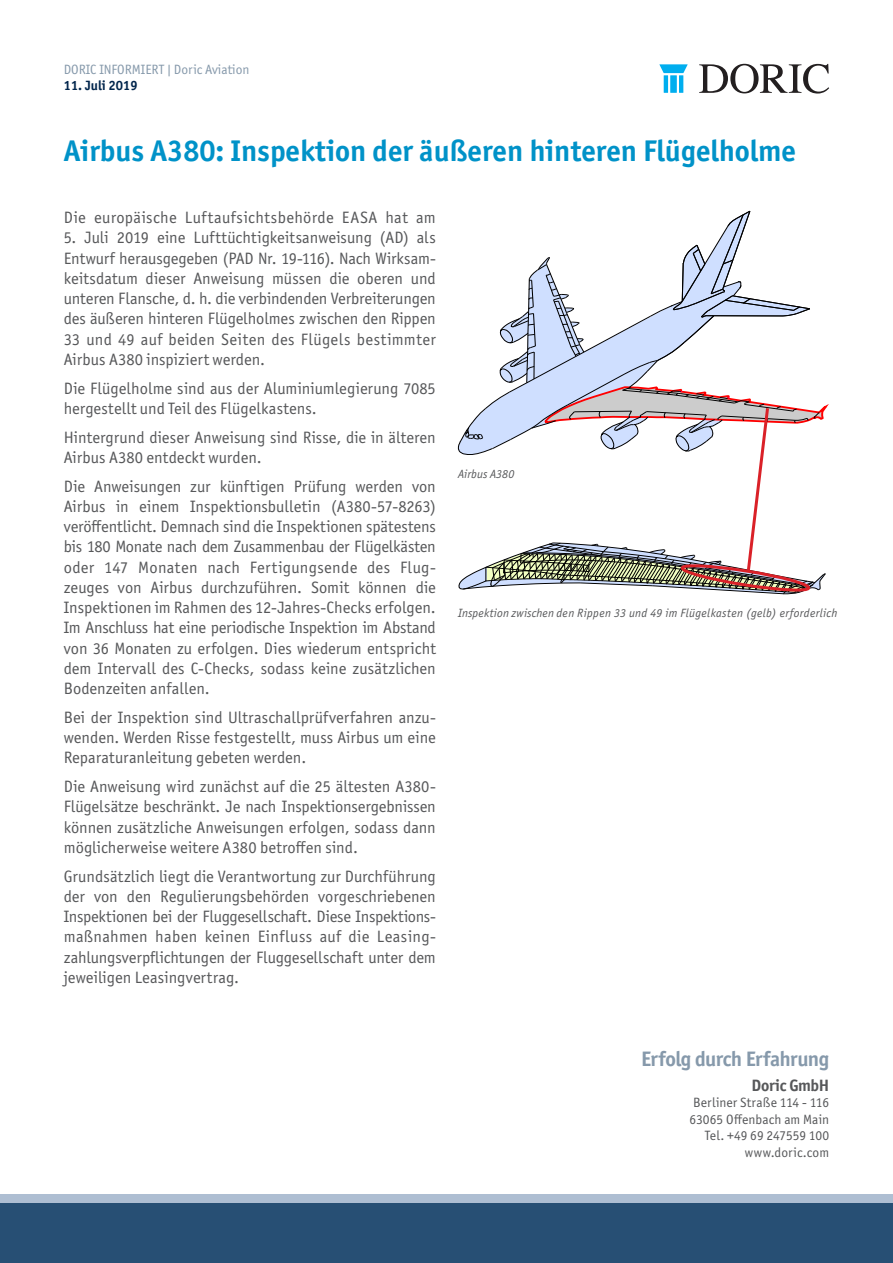
<style>
.page{position:relative;width:893px;height:1263px;background:#fff}
.page>*{position:absolute;margin:0;border:0;box-sizing:border-box;transform-origin:0 0}
.Titel_1{font:700 30px "Officina Sans ITC Std";color:#0092c8}
.Fließtext{font:700 21px "Officina Sans ITC Std";letter-spacing:-.025em;color:#8699ab}
.Fließtext_deutsch{font:16.5px/20.2px "Officina Sans ITC Std";letter-spacing:.005em;color:#57585a;text-align:justify}
.Fließtext_deutsch-2{font:16.5px "Officina Sans ITC Std";letter-spacing:.025em;color:#57585a}
.Fließtext-2{font:700 16.5px "Officina Sans ITC Std";letter-spacing:-.02em;color:#57585a}
.Fließtext-3{font:13.5px "Officina Sans ITC Std";letter-spacing:.005em;color:#57585a}
.Titel_2{font:13.5px "Officina Sans ITC Std";color:#8699ab}
.Titel_2-2{font:700 13.5px "Officina Sans ITC Std";color:#00254c}
.Fließtext_deutsch-3{font:italic 12px "Officina Sans ITC Std";letter-spacing:.03em;color:#57585a}
.Fließtext_deutsch-4{font:italic 12px "Officina Sans ITC Std";letter-spacing:.01em;color:#57585a}
</style>
<div class="page">
<div style="left:0;top:1201px;width:893px;height:62px;background:#274f74"></div>
<div style="left:0;top:1194px;width:893px;height:9px;background:#aebed2"></div>
<svg style="left:699px;top:64px;width:130px;height:30px"></svg>
<hr style="left:664px;top:75px;width:4px;height:18px;background:#00aeef">
<hr style="left:679px;top:75px;width:4px;height:18px;background:#00aeef">
<div style="left:670px;top:75px;width:7px;height:18px;background:#00aeef"></div>
<svg style="left:659px;top:64px;width:29px;height:9px"></svg>
<svg style="left:458px;top:210px;width:371px;height:384px"></svg>
<p class="Titel_2" style="left:64px;top:61px;width:187px">DORIC INFORMIERT | Doric Aviation</p>
<p class="Titel_2-2" style="left:64px;top:77px;width:75px">11. Juli 2019</p>
<p class="Titel_1" style="left:64px;top:132px;width:734px">Airbus A380: Inspektion der äußeren hinteren Flügelholme</p>
<p class="Fließtext_deutsch-2" style="left:64px;top:208px;width:374px">Die europäische Luftaufsichtsbehörde EASA hat am</p>
<p class="Fließtext_deutsch" style="left:64px;top:227px;width:374px">5. Juli 2019 eine Lufttüchtigkeitsanweisung (AD) als Entwurf herausgegeben (PAD Nr. 19-116). Nach Wirksam&shy;keitsdatum dieser Anweisung müssen die oberen und unteren Flansche, d. h. die verbindenden Verbreiterungen des äußeren hinteren Flügelholmes zwischen den Rippen 33 und 49 auf beiden Seiten des Flügels bestimmter Airbus A380 inspiziert werden.</p>
<p class="Fließtext_deutsch" style="left:64px;top:378px;width:374px">Die Flügelholme sind aus der Aluminiumlegierung 7085 hergestellt und Teil des Flügelkastens.</p>
<p class="Fließtext_deutsch" style="left:64px;top:427px;width:374px">Hintergrund dieser Anweisung sind Risse, die in älteren<br>Airbus A380 entdeckt wurden.</p>
<p class="Fließtext_deutsch" style="left:64px;top:476px;width:374px">Die Anweisungen zur künftigen Prüfung werden von Airbus in einem Inspektionsbulletin (A380-57-8263) veröffentlicht. Demnach sind die Inspektionen spätestens bis 180 Monate nach dem Zusammenbau der Flügelkästen oder 147 Monaten nach Fertigungsende des Flug&shy;zeuges von Airbus durchzuführen. Somit können die Inspektionen im Rahmen des 12-Jahres-Checks erfolgen.<br>Im Anschluss hat eine periodische Inspektion im Abstand von 36 Monaten zu erfolgen. Dies wiederum entspricht dem Intervall des C-Checks, sodass keine zusätzlichen Bodenzeiten anfallen.</p>
<p class="Fließtext_deutsch" style="left:64px;top:707px;width:374px">Bei der Inspektion sind Ultraschallprüfverfahren anzu&shy;wenden. Werden Risse festgestellt, muss Airbus um eine Reparaturanleitung gebeten werden.</p>
<p class="Fließtext_deutsch" style="left:64px;top:776px;width:374px">Die Anweisung wird zunächst auf die 25 ältesten A380- Flügelsätze beschränkt. Je nach Inspektionsergebnissen können zusätzliche Anweisungen erfolgen, sodass dann möglicherweise weitere A380 betroffen sind.</p>
<p class="Fließtext_deutsch" style="left:64px;top:866px;width:374px">Grundsätzlich liegt die Verantwortung zur Durchführung der von den Regulierungsbehörden vorgeschriebenen Inspektionen bei der Fluggesellschaft. Diese Inspektions&shy;maßnahmen haben keinen Einfluss auf die Leasing&shy;zahlungsverpflichtungen der Fluggesellschaft unter dem jeweiligen Leasingvertrag.</p>
<p class="Fließtext_deutsch-4" style="left:458px;top:467px;width:58px">Airbus A380</p>
<p class="Fließtext_deutsch-3" style="left:458px;top:606px;width:381px">Inspektion zwischen den Rippen 33 und 49 im Flügelkasten (gelb) erforderlich</p>
<p class="Fließtext" style="left:641px;top:1045px;width:190px">Erfolg durch Erfahrung</p>
<p class="Fließtext-2" style="left:752px;top:1075px;width:79px">Doric GmbH</p>
<p class="Fließtext-3" style="left:693px;top:1095px;width:137px">Berliner Straße 114 - 116</p>
<p class="Fließtext-3" style="left:689px;top:1111px;width:141px">63065 Offenbach am Main</p>
<p class="Fließtext-3" style="left:705px;top:1128px;width:126px">Tel. +49 69 247559 100</p>
<p class="Fließtext-3" style="left:745px;top:1144px;width:86px">www.doric.com</p>
</div>
